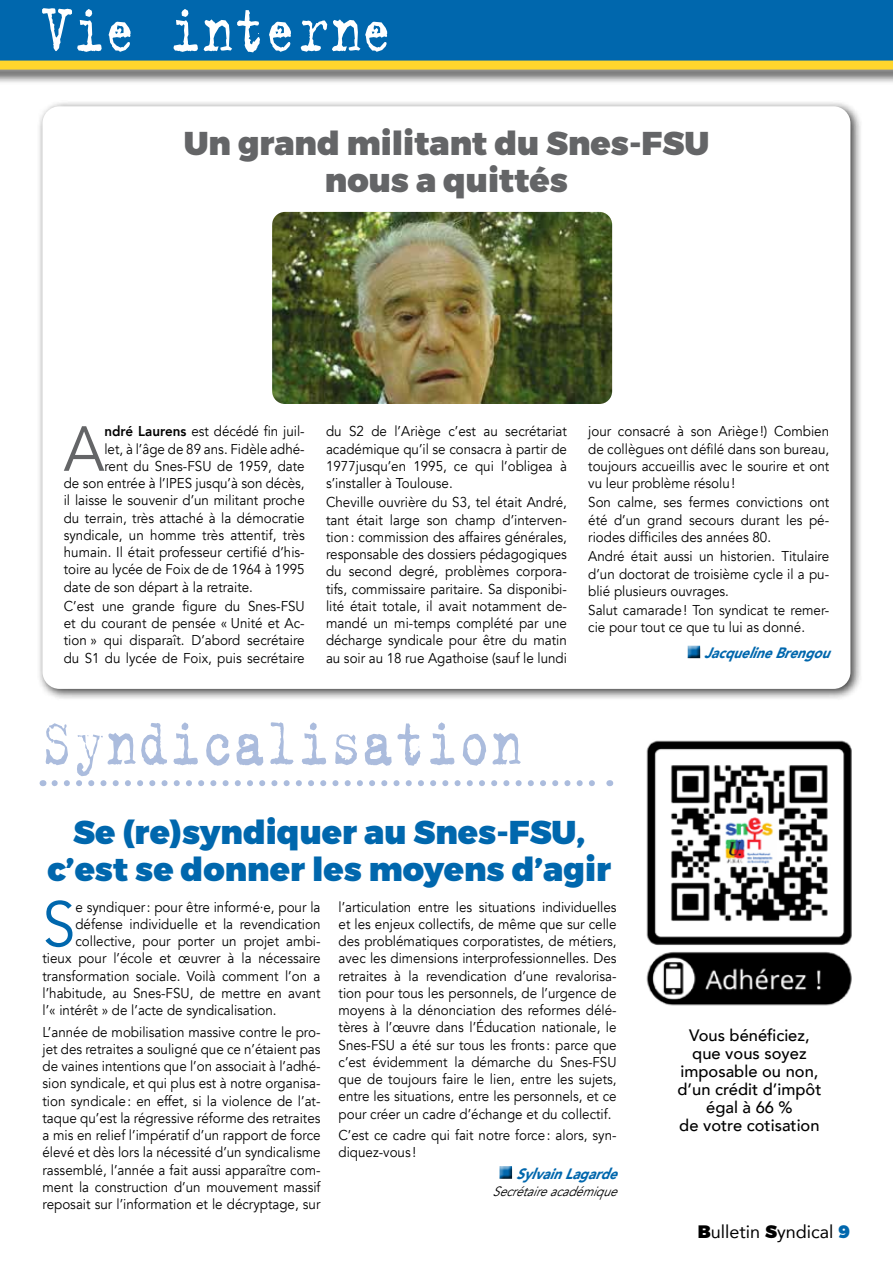
<style>
.page{position:relative;width:893px;height:1263px;background:#fff}
.page>*{position:absolute;margin:0;border:0;box-sizing:border-box;transform-origin:0 0}
.t1{font:72px "Trixie Text";color:#abbcdd;scale:.81 1}
.t2{font:72px "Trixie Text";color:#fff;scale:.81 1}
.t3{font:63px "Avenir";color:#646567;scale:.94 1}
.t4{font:63px "Avenir";color:#0067ad;scale:.94 1}
.t5{font:900 33px/37.2px "Montserrat";color:#0067ad;text-align:center}
.t6{font:900 33px/37.2px "Montserrat";color:#646567;text-align:center}
.t7{font:18px "Avenir";color:#000}
.t8{font:500 16.5px/18px "Avenir";color:#000;text-align:center}
.t9{font:italic 900 15px "Avenir";color:#0067ad;scale:.9 1}
.t10{font:14.25px/17.2px "Avenir";color:#000;text-align:justify;scale:.94 1}
.t11{font:italic 13.5px "Avenir";color:#000;scale:.9 1}
.s1{font-weight:800}
.s2{font-family:"Montserrat";font-weight:900}
.s3{font-family:"Montserrat";font-weight:900;color:#0067ad}
</style>
<div class="page">
<div style="left:37px;top:100px;width:826px;height:601px;background:#000;opacity:.75"></div>
<div style="left:43px;top:106px;width:807px;height:583px;background:#fff;border-radius:17px"></div>
<div style="left:0;top:0;width:893px;height:61px;background:#0067ad"></div>
<div style="left:687px;top:645px;width:15px;height:15px;background:#000;opacity:.75"></div>
<div style="left:499px;top:1165px;width:15px;height:15px;background:#000;opacity:.75"></div>
<div style="left:0;top:60px;width:893px;height:25px;background:#000;opacity:.65"></div>
<div style="left:0;top:61px;width:893px;height:9px;background:#ffd62d"></div>
<img style="left:646px;top:740px;width:206px;height:266px">
<img style="left:272px;top:212px;width:340px;height:192px">
<svg style="left:55px;top:780px;width:540px;height:6px"></svg>
<h1 class="t2" style="left:41px;top:-13px;width:437px">Vie interne</h1>
<h3 class="t6" style="left:184px;top:125px;width:527px">Un grand militant du Snes-FSU nous a quittés</h3>
<h2 class="t3" style="left:64px;top:412px;width:45px">A</h2>
<p class="t10" style="left:104px;top:423px;width:215px"><span class="s1">ndré Laurens</span> est décédé fin juil-</p>
<p class="t10" style="left:104px;top:440px;width:215px">let, à l’âge de 89 ans. Fidèle adhé-</p>
<p class="t10" style="left:104px;top:457px;width:215px">rent du Snes-FSU de 1959, date</p>
<p class="t10" style="left:64px;top:475px;width:258px">de son entrée à l’IPES jusqu’à son décès,</p>
<p class="t10" style="left:64px;top:492px;width:258px">il laisse le souvenir d’un militant proche</p>
<p class="t10" style="left:64px;top:509px;width:258px">du terrain, très attaché à la démocratie</p>
<p class="t10" style="left:64px;top:527px;width:258px">syndicale, un homme très attentif, très</p>
<p class="t10" style="left:64px;top:544px;width:258px">humain. Il était professeur certifié d’his-</p>
<p class="t10" style="left:64px;top:561px;width:258px">toire au lycée de Foix de de 1964 à 1995</p>
<p class="t10" style="left:64px;top:578px;width:203px">date de son départ à la retraite.</p>
<p class="t10" style="left:64px;top:598px;width:258px">C’est une grande figure du Snes-FSU et du courant de pensée « Unité et Ac&shy;tion » qui disparaît. D’abord secrétaire du S1 du lycée de Foix, puis secrétaire</p>
<p class="t10" style="left:326px;top:423px;width:258px">du S2 de l’Ariège c’est au secrétariat académique qu’il se consacra à partir de 1977jusqu’en 1995, ce qui l’obligea à s’installer à Toulouse.</p>
<p class="t10" style="left:326px;top:494px;width:258px">Cheville ouvrière du S3, tel était André, tant était large son champ d’interven&shy;tion: commission des affaires générales, responsable des dossiers pédagogiques du second degré, problèmes corpora&shy;tifs, commissaire paritaire. Sa disponibi&shy;lité était totale, il avait notamment de&shy;mandé un mi-temps complété par une décharge syndicale pour être du matin au soir au 18 rue Agathoise (sauf le lundi</p>
<p class="t10" style="left:588px;top:423px;width:258px">jour consacré à son Ariège!) Combien de collègues ont défilé dans son bureau, toujours accueillis avec le sourire et ont vu leur problème résolu!</p>
<p class="t10" style="left:588px;top:494px;width:258px">Son calme, ses fermes convictions ont été d’un grand secours durant les pé&shy;riodes difficiles des années 80.</p>
<p class="t10" style="left:588px;top:548px;width:258px">André était aussi un historien. Titulaire d’un doctorat de troisième cycle il a pu&shy;blié plusieurs ouvrages.</p>
<p class="t10" style="left:588px;top:602px;width:258px">Salut camarade! Ton syndicat te remer&shy;cie pour tout ce que tu lui as donné.</p>
<p class="t9" style="left:704px;top:641px;width:148px">JacquelineBrengou</p>
<h1 class="t1" style="left:41px;top:700px;width:596px">Syndicalisation</h1>
<h3 class="t5" style="left:47px;top:815px;width:565px">Se (re)syndiquer au Snes-FSU, c’est se donner les moyens d’agir</h3>
<h2 class="t4" style="left:43px;top:887px;width:37px">S</h2>
<p class="t10" style="left:75px;top:898px;width:262px">e syndiquer: pour être informé·e, pour la</p>
<p class="t10" style="left:75px;top:915px;width:262px">défense individuelle et la revendication</p>
<p class="t10" style="left:75px;top:933px;width:262px">collective, pour porter un projet ambi-</p>
<p class="t10" style="left:43px;top:950px;width:297px">tieux pour l’école et œuvrer à la nécessaire</p>
<p class="t10" style="left:43px;top:967px;width:297px">transformation sociale. Voilà comment l’on a</p>
<p class="t10" style="left:43px;top:984px;width:297px">l’habitude, au Snes-FSU, de mettre en avant</p>
<p class="t10" style="left:43px;top:1002px;width:251px">l’« intérêt » de l’acte de syndicalisation.</p>
<p class="t10" style="left:43px;top:1023px;width:297px">L’année de mobilisation massive contre le pro&shy;jet des retraites a souligné que ce n’étaient pas de vaines intentions que l’on associait à l’adhé&shy;sion syndicale, et qui plus est à notre organisa&shy;tion syndicale: en effet, si la violence de l’at&shy;taque qu’est la régressive réforme des retraites a mis en relief l’impératif d’un rapport de force élevé et dès lors la nécessité d’un syndicalisme rassemblé, l’année a fait aussi apparaître com&shy;ment la construction d’un mouvement massif reposait sur l’information et le décryptage, sur</p>
<p class="t10" style="left:339px;top:898px;width:297px">l’articulation entre les situations individuelles et les enjeux collectifs, de même que sur celle des problématiques corporatistes, de métiers, avec les dimensions interprofessionnelles. Des retraites à la revendication d’une revalorisa&shy;tion pour tous les personnels, de l’urgence de moyens à la dénonciation des reformes délé&shy;tères à l’œuvre dans l’Éducation nationale, le Snes-FSU a été sur tous les fronts : parce que c’est évidemment la démarche du Snes-FSU que de toujours faire le lien, entre les sujets, entre les situations, entre les personnels, et ce pour créer un cadre d’échange et du collectif.</p>
<p class="t10" style="left:339px;top:1127px;width:297px">C’est ce cadre qui fait notre force: alors, syn&shy;diquez-vous !</p>
<p class="t9" style="left:516px;top:1161px;width:121px">SylvainLagarde</p>
<p class="t11" style="left:493px;top:1183px;width:145px">Secrétaireacadémique</p>
<p class="t8" style="left:677px;top:1026px;width:145px">Vous bénéficiez, que vous soyez imposable ou non, d’un crédit d’impôt égal à 66 %<br>de votre cotisation</p>
<p class="t7" style="left:698px;top:1218px;width:154px"><span class="s2">B</span>ulletin <span class="s2">S</span>yndical <span class="s3">9</span></p>
</div>
